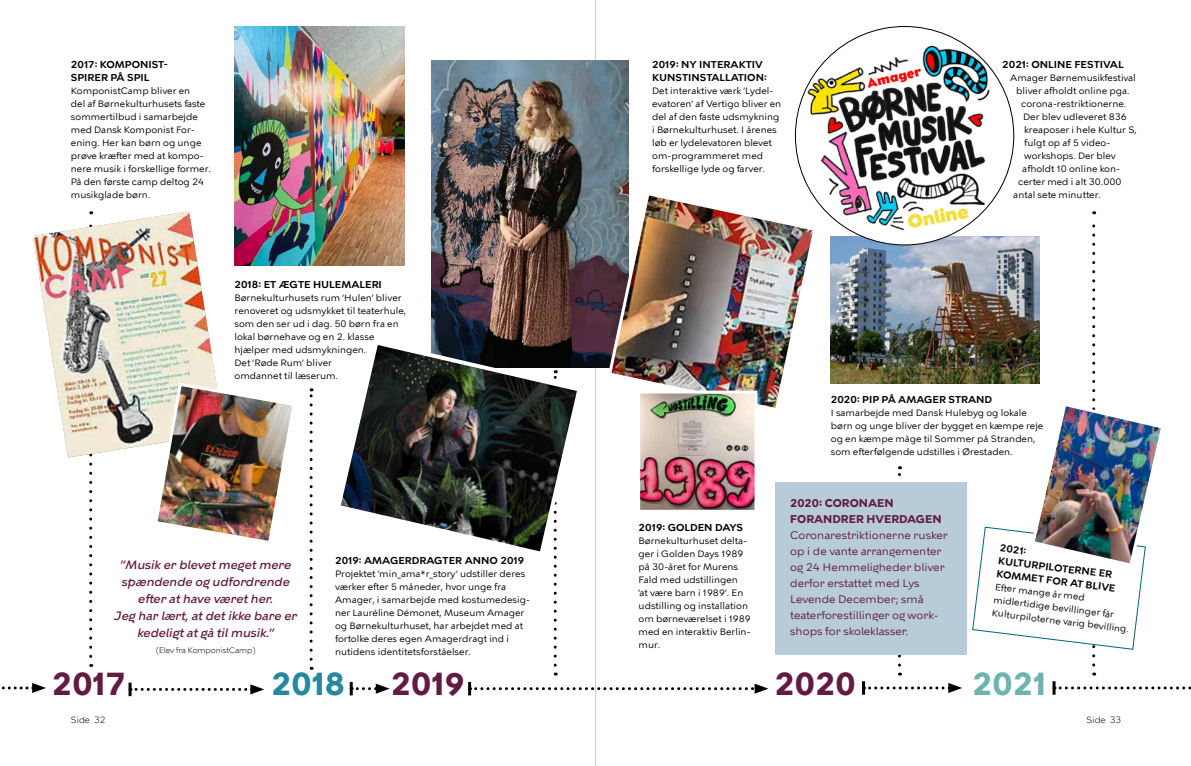
<style>
.page{position:relative;width:1191px;height:766px;background:#fff}
.page>*{position:absolute;margin:0;border:0;box-sizing:border-box;transform-origin:0 0}
.t1{font:700 31px "KBH";color:#631c41}
.t2{font:700 31px "KBH";color:#2388a0}
.t3{font:700 31px "KBH";color:#6db3af}
.t4{font:italic 500 12px/17px "KBH";color:#631c41;text-align:center}
.t5{font:11px/16px "KBH";color:#631c41}
.t6{font:700 11px/16px "KBH";color:#631c41}
.t7{font:600 10px/13px "KBH";color:#000}
.t8{font:9.3px/13px "KBH Tekst";color:#000}
.t9{font:300 9px "KBH";color:#000}
.t10{font:300 8px "KBH";color:#000}
</style>
<div class="page">
<hr style="left:595px;top:0;width:1px;height:765px;background:#b3b2b2">
<img style="left:432px;top:61px;width:196px;height:306px">
<hr style="left:129px;top:682px;width:3px;height:14px;background:#000">
<svg style="left:131px;top:684px;width:133px;height:10px"></svg>
<hr style="left:350px;top:681px;width:3px;height:14px;background:#000">
<svg style="left:352px;top:683px;width:38px;height:10px"></svg>
<svg style="left:1px;top:683px;width:45px;height:9px"></svg>
<svg style="left:89px;top:462px;width:3px;height:194px"></svg>
<svg style="left:310px;top:388px;width:3px;height:271px"></svg>
<svg style="left:554px;top:558px;width:3px;height:107px"></svg>
<img style="left:234px;top:26px;width:170px;height:240px">
<img style="left:341px;top:337px;width:243px;height:221px">
<img style="left:33px;top:211px;width:183px;height:246px">
<img style="left:152px;top:381px;width:140px;height:160px">
<img style="left:831px;top:237px;width:140px;height:146px">
<svg style="left:862px;top:681px;width:100px;height:13px"></svg>
<svg style="left:1052px;top:681px;width:139px;height:13px"></svg>
<svg style="left:898px;top:466px;width:3px;height:199px"></svg>
<img style="left:795px;top:26px;width:218px;height:219px;border-radius:109px">
<hr style="left:468px;top:681px;width:3px;height:14px;background:#000">
<svg style="left:471px;top:683px;width:297px;height:10px"></svg>
<div style="left:775px;top:482px;width:191px;height:172px;background:#b7ccd8"></div>
<img style="left:606px;top:190px;width:212px;height:218px">
<img style="left:641px;top:394px;width:112px;height:114px">
<div style="left:637px;top:390px;width:120px;height:122px;border:3px solid #fff"></div>
<img style="left:971px;top:211px;width:190px;height:453px">
<p class="t7" style="left:71px;top:58px;width:98px">2017: KOMPONIST-<br>SPIRER PÅ SPIL</p>
<p class="t8" style="left:71px;top:84px;width:142px">KomponistCamp bliver en<br>del af Børnekulturhusets faste sommertilbud i samarbejde med Dansk Komponist For&shy;ening. Her kan børn og unge prøve kræfter med at kompo&shy;nere musik i forskellige former.<br>På den første camp deltog 24 musikglade børn.</p>
<p class="t7" style="left:234px;top:277px;width:149px">2018: ET ÆGTE HULEMALERI</p>
<p class="t8" style="left:234px;top:291px;width:173px">Børnekulturhusets rum ’Hulen’ bliver renoveret og udsmykket til teaterhule, som den ser ud i dag. 50 børn fra en lokal børnehave og en 2. klasse hjælper med udsmykningen.<br>Det ’Røde Rum’ bliver<br>omdannet til læserum.</p>
<p class="t4" style="left:114px;top:555px;width:184px">”Musik er blevet meget mere spændende og udfordrende efter at have været her.<br>Jeg har lært, at det ikke bare er kedeligt at gå til musik.”</p>
<p class="t10" style="left:155px;top:644px;width:102px">(Elev fra KomponistCamp)</p>
<p class="t7" style="left:335px;top:553px;width:191px">2019: AMAGERDRAGTER ANNO 2019</p>
<p class="t8" style="left:335px;top:566px;width:196px">Projektet ’min_ama*r_story’ udstiller deres værker efter 5 måneder, hvor unge fra Amager, i samarbejde med kostumedesig&shy;ner Lauréline Démonet, Museum Amager og Børnekulturhuset, har arbejdet med at fortolke deres egen Amagerdragt ind i nutidens identitetsforståelser.</p>
<h1 class="t1" style="left:52px;top:665px;width:76px">2017</h1>
<h1 class="t2" style="left:271px;top:665px;width:76px">2018</h1>
<h1 class="t1" style="left:391px;top:665px;width:76px">2019</h1>
<p class="t7" style="left:652px;top:58px;width:116px">2019: NY INTERAKTIV<br>KUNSTINSTALLATION:</p>
<p class="t8" style="left:652px;top:84px;width:131px">Det interaktive værk ’Lydel&shy;evatoren’ af Vertigo bliver en del af den faste udsmykning i Børnekulturhuset. I årenes løb er lydelevatoren blevet om-programmeret med forskellige lyde og farver.</p>
<p class="t7" style="left:1002px;top:58px;width:123px">2021: ONLINE FESTIVAL</p>
<p class="t8" style="left:1010px;top:71px;width:127px">Amager Børnemusikfestival</p>
<p class="t8" style="left:1016px;top:84px;width:115px">bliver afholdt online pga.</p>
<p class="t8" style="left:1021px;top:97px;width:107px">corona-restriktionerne.</p>
<p class="t8" style="left:1023px;top:110px;width:105px">Der blev udleveret 836</p>
<p class="t8" style="left:1024px;top:123px;width:114px">kreaposer i hele Kultur S,</p>
<p class="t8" style="left:1024px;top:136px;width:88px">fulgt op af 5 video-</p>
<p class="t8" style="left:1024px;top:149px;width:93px">workshops. Der blev</p>
<p class="t8" style="left:1022px;top:162px;width:99px">afholdt 10 online kon-</p>
<p class="t8" style="left:1018px;top:175px;width:105px">certer med i alt 30.000</p>
<p class="t8" style="left:1013px;top:188px;width:89px">antal sete minutter.</p>
<p class="t7" style="left:638px;top:521px;width:106px">2019: GOLDEN DAYS</p>
<p class="t8" style="left:638px;top:534px;width:114px">Børnekulturhuset delta&shy;ger i Golden Days 1989 på 30-året for Murens<br>Fald med udstillingen<br>’at være barn i 1989’. En udstilling og installation om børneværelset i 1989 med en interaktiv Berlin&shy;mur.</p>
<p class="t7" style="left:831px;top:392px;width:163px">2020: PIP PÅ AMAGER STRAND</p>
<p class="t8" style="left:831px;top:405px;width:214px">I samarbejde med Dansk Hulebyg og lokale børn og unge bliver der bygget en kæmpe reje og en kæmpe måge til Sommer på Stranden, som efterfølgende udstilles i Ørestaden.</p>
<p class="t6" style="left:790px;top:494px;width:153px">2020: CORONAEN<br>FORANDRER HVERDAGEN</p>
<p class="t5" style="left:790px;top:526px;width:159px">Coronarestriktionerne rusker op i de vante arrangementer og 24 Hemmeligheder bliver derfor erstattet med Lys<br>Levende December; små teaterforestillinger og work&shy;shops for skoleklasser.</p>
<p class="t7" style="left:1000px;top:541px;width:121px;rotate:7deg">2021:<br>KULTURPILOTERNE ER<br>KOMMET FOR AT BLIVE</p>
<p class="t8" style="left:996px;top:580px;width:140px;rotate:7deg">Eft er mange år med midlertidige bevillinger får<br>Kulturpiloterne varig bevilling.</p>
<h1 class="t1" style="left:774px;top:665px;width:83px">2020</h1>
<h1 class="t3" style="left:972px;top:665px;width:76px">2021</h1>
<p class="t9" style="left:71px;top:714px;width:36px">Side 32</p>
<p class="t9" style="left:1086px;top:714px;width:36px">Side 33</p>
</div>
